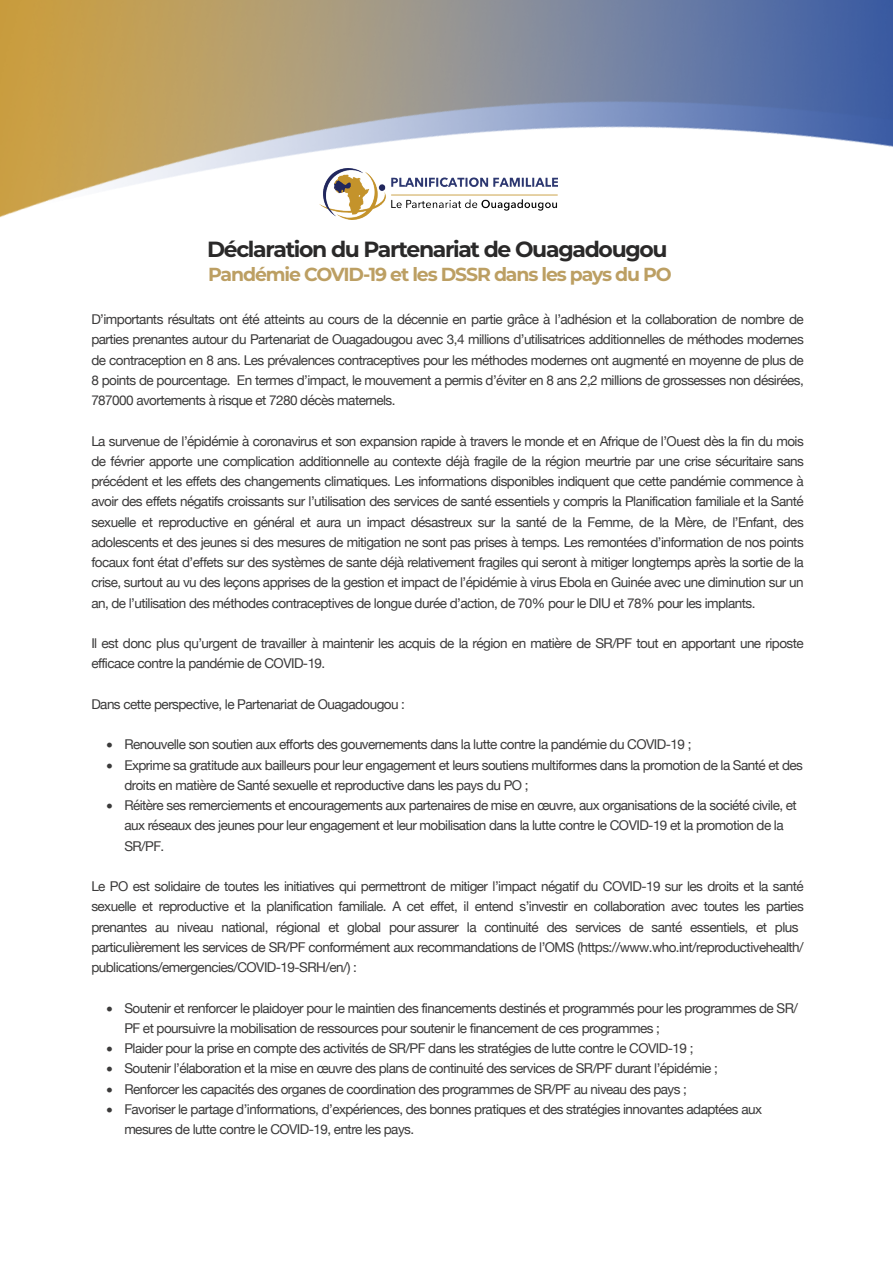
<style>
.page{position:relative;width:893px;height:1263px;background:#fff}
.page>*{position:absolute;margin:0;border:0;box-sizing:border-box;transform-origin:0 0}
.t1{font:700 21.9px "Montserrat";letter-spacing:-.06em;color:#2a2929}
.t2{font:700 18.9px "Montserrat";letter-spacing:-.06em;color:#bc9f63}
.t3{font:13.5px/20.2px "Helvetica Neue";letter-spacing:-.04em;color:#3b3a3a}
</style>
<div class="page">
<img style="left:0;top:0;width:893px;height:220px">
<img style="left:319px;top:169px;width:238px;height:50px">
<h1 class="t1" style="left:207px;top:233px;width:462px">Déclaration du Partenariat de Ouagadougou</h1>
<h2 class="t2" style="left:208px;top:261px;width:465px">Pandémie COVID-19 et les DSSR dans les pays du PO</h2>
<p class="t3" style="left:91px;top:310px;width:714px;text-align:justify">D’importants résultats ont été atteints au cours de la décennie en partie grâce à l’adhésion et la collaboration de nombre de parties prenantes autour du Partenariat de Ouagadougou avec 3,4 millions d’utilisatrices additionnelles de méthodes modernes de contraception en 8 ans. Les prévalences contraceptives pour les méthodes modernes ont augmenté en moyenne de plus de 8 points de pourcentage. En termes d’impact, le mouvement a permis d’éviter en 8 ans 2,2 millions de grossesses non désirées, 787000 avortements à risque et 7280 décès maternels.</p>
<p class="t3" style="left:91px;top:431px;width:714px;text-align:justify">La survenue de l’épidémie à coronavirus et son expansion rapide à travers le monde et en Afrique de l’Ouest dès la fin du mois de février apporte une complication additionnelle au contexte déjà fragile de la région meurtrie par une crise sécuritaire sans précédent et les effets des changements climatiques. Les informations disponibles indiquent que cette pandémie commence à avoir des effets négatifs croissants sur l’utilisation des services de santé essentiels y compris la Planification familiale et la Santé sexuelle et reproductive en général et aura un impact désastreux sur la santé de la Femme, de la Mère, de l’Enfant, des adolescents et des jeunes si des mesures de mitigation ne sont pas prises à temps. Les remontées d’information de nos points focaux font état d’effets sur des systèmes de sante déjà relativement fragiles qui seront à mitiger longtemps après la sortie de la crise, surtout au vu des leçons apprises de la gestion et impact de l’épidémie à virus Ebola en Guinée avec une diminution sur un an, de l’utilisation des méthodes contraceptives de longue durée d’action, de 70% pour le DIU et 78% pour les implants.</p>
<p class="t3" style="left:91px;top:634px;width:714px">Il est donc plus qu’urgent de travailler à maintenir les acquis de la région en matière de SR/PF tout en apportant une riposte efficace contre la pandémie de COVID-19.</p>
<p class="t3" style="left:91px;top:695px;width:315px">Dans cette perspective, le Partenariat de Ouagadougou :</p>
<p class="t3" style="left:106px;top:735px;width:586px">• Renouvelle son soutien aux efforts des gouvernements dans la lutte contre la pandémie du COVID-19 ;</p>
<p class="t3" style="left:124px;top:755px;width:680px;text-indent:-18px">• Exprime sa gratitude aux bailleurs pour leur engagement et leurs soutiens multiformes dans la promotion de la Santé et des droits en matière de Santé sexuelle et reproductive dans les pays du PO ;</p>
<p class="t3" style="left:124px;top:796px;width:674px;text-indent:-18px">• Réitère ses remerciements et encouragements aux partenaires de mise en œuvre, aux organisations de la société civile, et aux réseaux des jeunes pour leur engagement et leur mobilisation dans la lutte contre le COVID-19 et la promotion de la<br>SR/PF.</p>
<p class="t3" style="left:91px;top:877px;width:714px">Le PO est solidaire de toutes les initiatives qui permettront de mitiger l’impact négatif du COVID-19 sur les droits et la santé sexuelle et reproductive et la planification familiale. A cet effet, il entend s’investir en collaboration avec toutes les parties prenantes au niveau national, régional et global pour assurer la continuité des services de santé essentiels, et plus particulièrement les services de SR/PF conformément aux recommandations de l’OMS (https://www.who.int/reproductivehealth/ publications/emergencies/COVID-19-SRH/en/) :</p>
<p class="t3" style="left:124px;top:998px;width:675px;text-indent:-18px">• Soutenir et renforcer le plaidoyer pour le maintien des financements destinés et programmés pour les programmes de SR/<br>PF et poursuivre la mobilisation de ressources pour soutenir le financement de ces programmes ;</p>
<p class="t3" style="left:106px;top:1039px;width:588px">• Plaider pour la prise en compte des activités de SR/PF dans les stratégies de lutte contre le COVID-19 ;</p>
<p class="t3" style="left:106px;top:1059px;width:613px">• Soutenir l’élaboration et la mise en œuvre des plans de continuité des services de SR/PF durant l’épidémie ;</p>
<p class="t3" style="left:106px;top:1079px;width:582px">• Renforcer les capacités des organes de coordination des programmes de SR/PF au niveau des pays ;</p>
<p class="t3" style="left:124px;top:1100px;width:639px;text-indent:-18px">• Favoriser le partage d’informations, d’expériences, des bonnes pratiques et des stratégies innovantes adaptées aux mesures de lutte contre le COVID-19, entre les pays.</p>
</div>
